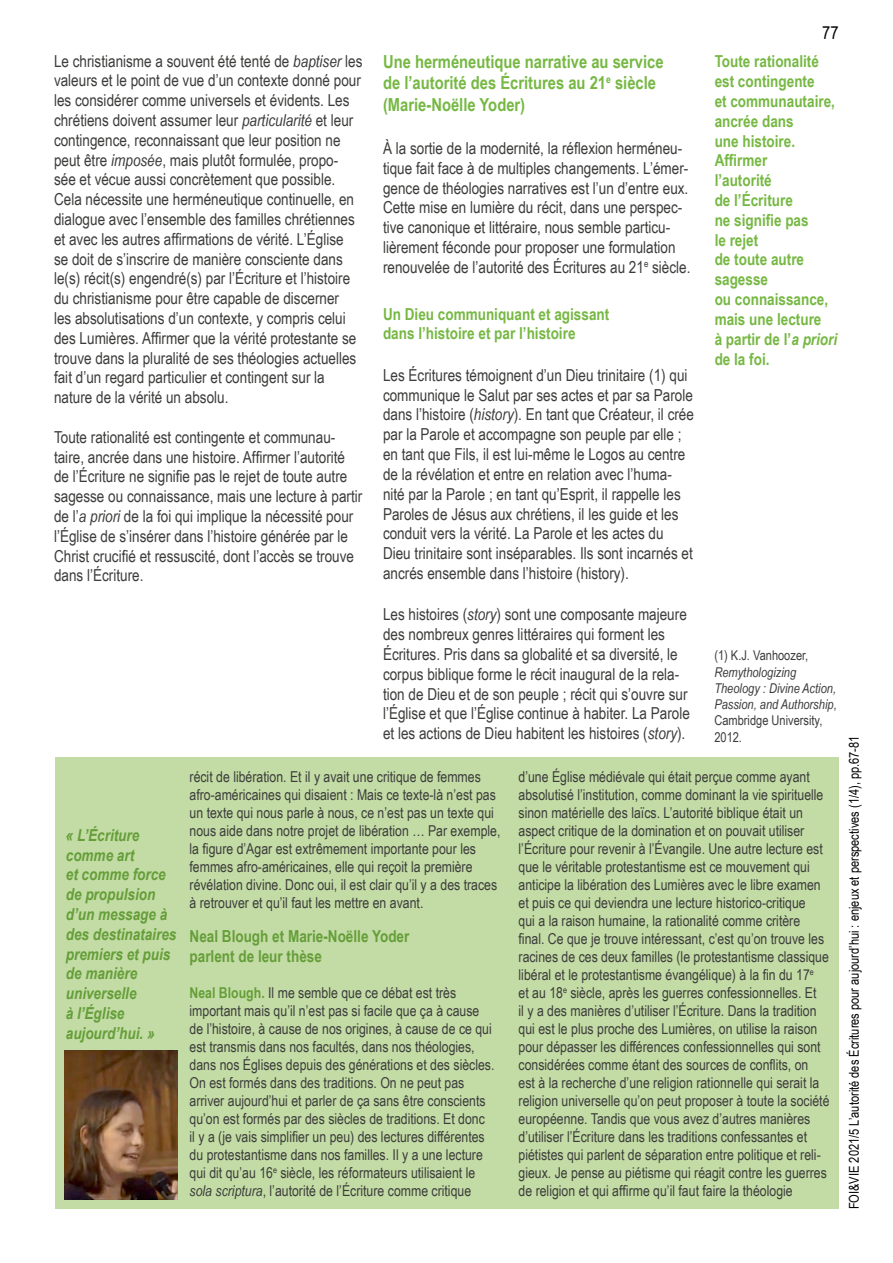
<style>
.page{position:relative;width:893px;height:1263px;background:#fff}
.page>*{position:absolute;margin:0;border:0;box-sizing:border-box;transform-origin:0 0}
.t1{font:700 18px/21.6px "Arial Narrow";color:#76b843}
.t2{font:18px "Arial Narrow";color:#000}
.t3{font:16.5px/19.8px "Arial Narrow";color:#3c3c3b}
.t4{font:700 16.5px/19.8px "Arial Narrow";color:#76b843}
.t5{font:italic 700 16.5px/19.8px "Arial Narrow";color:#659e39}
.t6{font:700 16.5px/19.8px "Arial Narrow";color:#659e39}
.t7{font:15px/18px "Arial Narrow";color:#3c3c3b}
.t8{font:13.5px "Arial Narrow";color:#000}
.t9{font:italic 13.5px/16.2px "Arial Narrow";color:#3c3c3b}
.t10{font:13.5px "Arial Narrow";color:#3c3c3b}
.s1{font-style:italic}
.s2{font-weight:700;color:#659e39}
.s3{font-style:normal}
</style>
<div class="page">
<div style="left:55px;top:757px;width:783px;height:452px;background:#c3dca5"></div>
<img style="left:65px;top:1051px;width:113px;height:148px">
<p class="t2" style="left:822px;top:19px;width:18px">77</p>
<p class="t3" style="left:54px;top:50px;width:310px">Le christianisme a souvent été tenté de <span class="s1">baptiser</span> les valeurs et le point de vue d’un contexte donné pour les considérer comme universels et évidents. Les chrétiens doivent assumer leur <span class="s1">particularité</span> et leur contingence, reconnaissant que leur position ne peut être <span class="s1">imposée</span>, mais plutôt formulée, propo&shy;sée et vécue aussi concrètement que possible.<br>Cela nécessite une herméneutique continuelle, en dialogue avec l’ensemble des familles chrétiennes et avec les autres affirmations de vérité. L’Église<br>se doit de s’inscrire de manière consciente dans le(s) récit(s) engendré(s) par l’Écriture et l’histoire du christianisme pour être capable de discerner<br>les absolutisations d’un contexte, y compris celui des Lumières. Affirmer que la vérité protestante se trouve dans la pluralité de ses théologies actuelles fait d’un regard particulier et contingent sur la nature de la vérité un absolu.</p>
<p class="t3" style="left:54px;top:426px;width:310px">Toute rationalité est contingente et communau&shy;taire, ancrée dans une histoire. Affirmer l’autorité de l’Écriture ne signifie pas le rejet de toute autre sagesse ou connaissance, mais une lecture à partir de l’<span class="s1">a priori</span> de la foi qui implique la nécessité pour l’Église de s’insérer dans l’histoire générée par le Christ crucifié et ressuscité, dont l’accès se trouve dans l’Écriture.</p>
<p class="t1" style="left:383px;top:50px;width:282px">Une herméneutique narrative au service de l’autorité des Écritures au 21<sup>e</sup> siècle (Marie-Noëlle Yoder)</p>
<p class="t3" style="left:383px;top:138px;width:309px">À la sortie de la modernité, la réflexion herméneu&shy;tique fait face à de multiples changements. L’émer&shy;gence de théologies narratives est l’un d’entre eux.<br>Cette mise en lumière du récit, dans une perspec&shy;tive canonique et littéraire, nous semble particu&shy;lièrement féconde pour proposer une formulation renouvelée de l’autorité des Écritures au 21<sup>e</sup> siècle.</p>
<p class="t4" style="left:383px;top:303px;width:228px">Un Dieu communiquant et agissant dans l’histoire et par l’histoire</p>
<p class="t3" style="left:383px;top:365px;width:312px">Les Écritures témoignent d’un Dieu trinitaire (1) qui communique le Salut par ses actes et par sa Parole dans l’histoire (<span class="s1">history</span>). En tant que Créateur, il crée par la Parole et accompagne son peuple par elle ; en tant que Fils, il est lui-même le Logos au centre de la révélation et entre en relation avec l’huma&shy;nité par la Parole ; en tant qu’Esprit, il rappelle les Paroles de Jésus aux chrétiens, il les guide et les conduit vers la vérité. La Parole et les actes du Dieu trinitaire sont inséparables. Ils sont incarnés et ancrés ensemble dans l’histoire (history).</p>
<p class="t3" style="left:383px;top:604px;width:308px">Les histoires (<span class="s1">story</span>) sont une composante majeure des nombreux genres littéraires qui forment les Écritures. Pris dans sa globalité et sa diversité, le corpus biblique forme le récit inaugural de la rela&shy;tion de Dieu et de son peuple ; récit qui s’ouvre sur l’Église et que l’Église continue à habiter. La Parole et les actions de Dieu habitent les histoires (<span class="s1">story</span>).</p>
<p class="t7" style="left:190px;top:767px;width:312px">récit de libération. Et il y avait une critique de femmes afro-américaines qui disaient : Mais ce texte-là n’est pas un texte qui nous parle à nous, ce n’est pas un texte qui nous aide dans notre projet de libération … Par exemple, la figure d’Agar est extrêmement importante pour les femmes afro-américaines, elle qui reçoit la première révélation divine. Donc oui, il est clair qu’il y a des traces à retrouver et qu’il faut les mettre en avant.</p>
<p class="t6" style="left:190px;top:925px;width:221px">Neal Blough et Marie-Noëlle Yoder parlent de leur thèse</p>
<p class="t7" style="left:190px;top:983px;width:306px"><span class="s2">Neal Blough.</span> Il me semble que ce débat est très important mais qu’il n’est pas si facile que ça à cause de l’histoire, à cause de nos origines, à cause de ce qui est transmis dans nos facultés, dans nos théologies, dans nos Églises depuis des générations et des siècles.<br>On est formés dans des traditions. On ne peut pas arriver aujourd’hui et parler de ça sans être conscients qu’on est formés par des siècles de traditions. Et donc<br>il y a (je vais simplifier un peu) des lectures différentes du protestantisme dans nos familles. Il y a une lecture qui dit qu’au 16<sup>e</sup> siècle, les réformateurs utilisaient le <span class="s1">sola scriptura</span>, l’autorité de l’Écriture comme critique</p>
<p class="t4" style="left:715px;top:51px;width:124px">Toute rationalité est contingente<br>et communautaire, ancrée dans<br>une histoire.<br>Affirmer<br>l’autorité<br>de l’Écriture<br>ne signifie pas<br>le rejet<br>de toute autre sagesse<br>ou connaissance, mais une lecture<br>à partir de l’<span class="s1">a priori </span>de la foi.</p>
<p class="t10" style="left:714px;top:646px;width:95px">(1) K.J. Vanhoozer,</p>
<p class="t9" style="left:714px;top:664px;width:124px">Remythologizing<br>Theology : Divine Action,<br>Passion, and Authorship<span class="s3">,<br>Cambridge University,<br>2012.</span></p>
<p class="t7" style="left:519px;top:767px;width:312px">d’une Église médiévale qui était perçue comme ayant absolutisé l’institution, comme dominant la vie spirituelle sinon matérielle des laïcs. L’autorité biblique était un aspect critique de la domination et on pouvait utiliser l’Écriture pour revenir à l’Évangile. Une autre lecture est que le véritable protestantisme est ce mouvement qui anticipe la libération des Lumières avec le libre examen et puis ce qui deviendra une lecture historico-critique<br>qui a la raison humaine, la rationalité comme critère final. Ce que je trouve intéressant, c’est qu’on trouve les racines de ces deux familles (le protestantisme classique libéral et le protestantisme évangélique) à la fin du 17<sup>e<br></sup>et au 18<sup>e</sup> siècle, après les guerres confessionnelles. Et<br>il y a des manières d’utiliser l’Écriture. Dans la tradition qui est le plus proche des Lumières, on utilise la raison pour dépasser les différences confessionnelles qui sont considérées comme étant des sources de conflits, on<br>est à la recherche d’une religion rationnelle qui serait la religion universelle qu’on peut proposer à toute la société européenne. Tandis que vous avez d’autres manières d’utiliser l’Écriture dans les traditions confessantes et piétistes qui parlent de séparation entre politique et reli&shy;gieux. Je pense au piétisme qui réagit contre les guerres de religion et qui affirme qu’il faut faire la théologie</p>
<p class="t5" style="left:66px;top:824px;width:112px">« L’Écriture comme art<br>et comme force de propulsion d’un message à des destinataires premiers et puis de manière universelle<br>à l’Église aujourd’hui. »</p>
<p class="t8" style="left:844px;top:1209px;width:475px;rotate:-90deg">FOI&amp;VIE 2021/5 L’autorité des Écritures pour aujourd’hui : enjeux et perspectives (1/4), pp.67-81</p>
</div>
